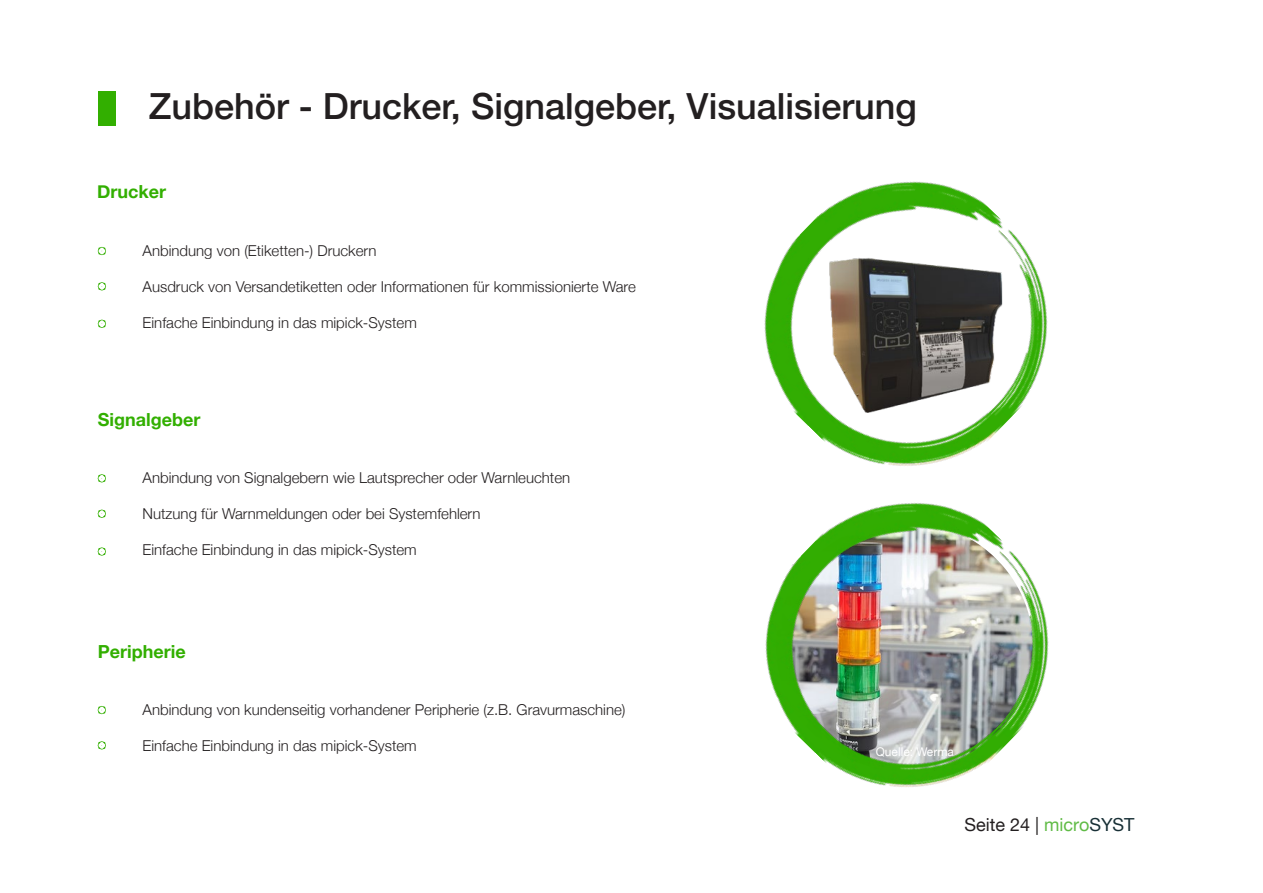
<style>
.page{position:relative;width:1263px;height:893px;background:#fff}
.page>*{position:absolute;margin:0;border:0;box-sizing:border-box;transform-origin:0 0}
.t1{font:500 36px "Helvetica Neue";color:#231f20}
.t2{font:700 18px "Helvetica Neue";color:#32af00}
.t3{font:18px "Helvetica Neue";color:#231f20}
.t4{font:300 15px "Helvetica Neue";color:#231f20}
.t5{font:12px "Helvetica Neue";color:#fff}
.s1{color:#60bb46}
.s2{color:#183036}
</style>
<div class="page">
<div style="left:690px;top:436px;width:428px;height:421px;border:86px solid #fff;border-radius:50%"></div>
<div style="left:98px;top:91px;width:17px;height:35px;background:#32af00"></div>
<svg style="left:97px;top:246px;width:9px;height:10px"></svg>
<svg style="left:97px;top:319px;width:9px;height:9px"></svg>
<svg style="left:97px;top:282px;width:9px;height:9px"></svg>
<svg style="left:97px;top:474px;width:9px;height:9px"></svg>
<svg style="left:97px;top:509px;width:9px;height:9px"></svg>
<svg style="left:97px;top:547px;width:9px;height:9px"></svg>
<img style="left:764px;top:181px;width:284px;height:267px">
<img style="left:709px;top:448px;width:397px;height:396px">
<div style="left:951px;top:810px;width:258px;height:54px;background:#fff"></div>
<svg style="left:97px;top:705px;width:9px;height:10px"></svg>
<svg style="left:97px;top:741px;width:9px;height:9px"></svg>
<h1 class="t1" style="left:149px;top:77px;width:770px">Zubehör - Drucker, Signalgeber, Visualisierung</h1>
<p class="t2" style="left:97px;top:177px;width:71px">Drucker</p>
<p class="t4" style="left:143px;top:238px;width:235px">Anbindung von (Etiketten-) Druckern</p>
<p class="t4" style="left:143px;top:274px;width:495px">Ausdruck von Versandetiketten oder Informationen für kommissionierte Ware</p>
<p class="t4" style="left:143px;top:311px;width:276px">Einfache Einbindung in das mipick-System</p>
<p class="t2" style="left:98px;top:405px;width:104px">Signalgeber</p>
<p class="t4" style="left:143px;top:466px;width:429px">Anbindung von Signalgebern wie Lautsprecher oder Warnleuchten</p>
<p class="t4" style="left:143px;top:502px;width:340px">Nutzung für Warnmeldungen oder bei Systemfehlern</p>
<p class="t4" style="left:143px;top:538px;width:276px">Einfache Einbindung in das mipick-System</p>
<p class="t2" style="left:98px;top:637px;width:89px">Peripherie</p>
<p class="t4" style="left:143px;top:697px;width:484px">Anbindung von kundenseitig vorhandener Peripherie (z.B. Gravurmaschine)</p>
<p class="t4" style="left:143px;top:733px;width:276px">Einfache Einbindung in das mipick-System</p>
<p class="t5" style="left:876px;top:743px;width:80px">Quelle: Werma</p>
<p class="t3" style="left:964px;top:811px;width:172px">Seite 24 | <span class="s1">micro</span><span class="s2">SYST</span></p>
</div>
